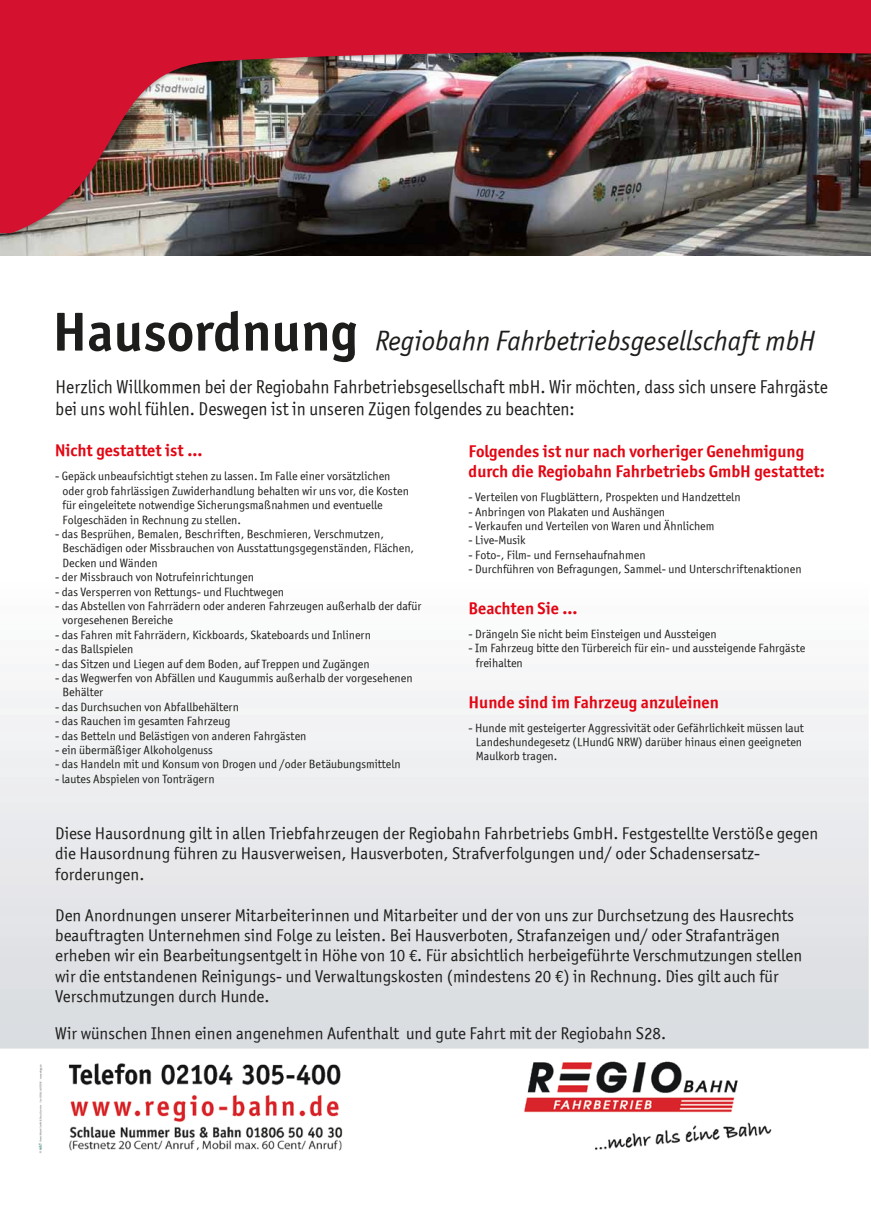
<style>
.page{position:relative;width:871px;height:1219px;background:#fff}
.page>*{position:absolute;margin:0;border:0;box-sizing:border-box;transform-origin:0 0}
.t1{font:italic 28px "Officina Sans ITCTT Book";color:#1d1d1b}
.t2{font:18.6px/22.3px "Officina Sans ITCTT Book";color:#1d1d1b;scale:.94 1}
.t3{font:17px/20.4px "Officina Sans ITCTT Book";color:#1d1d1b}
.t4{font:17px/20.4px "Officina Sans ITCTT Bold";color:#e30613}
.t5{font:12px/14.4px "Officina Sans ITCTT Book";color:#1d1d1b}
.s1{font-family:"Officina Sans ITCTT Bold";font-style:normal;font-size:55px}
</style>
<div class="page">
<img style="left:0;top:690px;width:869px;height:463px">
<img style="left:0;top:240px;width:870px;height:15px">
<img style="left:0;top:233px;width:870px;height:7px">
<img style="left:0;top:0;width:870px;height:233px">
<h1 class="t1" style="left:52px;top:325px;width:764px"><span class="s1">Hausordnung</span> Regiobahn Fahrbetriebsgesellschaft mbH</h1>
<h2 class="t2" style="left:56px;top:375px;width:822px">Herzlich Willkommen bei der Regiobahn Fahrbetriebsgesellschaft mbH. Wir möchten, dass sich unsere Fahrgäste bei uns wohl fühlen. Deswegen ist in unseren Zügen folgendes zu beachten:</h2>
<h3 class="t4" style="left:55px;top:440px;width:149px">Nicht gestattet ist ...</h3>
<p class="t5" style="left:63px;top:469px;width:348px;text-indent:-7px">- Gepäck unbeaufsichtigt stehen zu lassen. Im Falle einer vorsätzlichen oder grob fahrlässigen Zuwiderhandlung behalten wir uns vor, die Kosten für eingeleitete notwendige Sicherungsmaßnahmen und eventuelle Folgeschäden in Rechnung zu stellen.</p>
<p class="t5" style="left:63px;top:527px;width:353px;text-indent:-7px">- das Besprühen, Bemalen, Beschriften, Beschmieren, Verschmutzen,<br>Beschädigen oder Missbrauchen von Ausstattungsgegenständen, Flächen,<br>Decken und Wänden</p>
<p class="t5" style="left:55px;top:570px;width:200px">- der Missbrauch von Notrufeinrichtungen</p>
<p class="t5" style="left:55px;top:584px;width:230px">- das Versperren von Rettungs- und Fluchtwegen</p>
<p class="t5" style="left:63px;top:599px;width:360px;text-indent:-7px">- das Abstellen von Fahrrädern oder anderen Fahrzeugen außerhalb der dafür vorgesehenen Bereiche</p>
<p class="t5" style="left:55px;top:627px;width:317px">- das Fahren mit Fahrrädern, Kickboards, Skateboards und Inlinern</p>
<p class="t5" style="left:55px;top:642px;width:80px">- das Ballspielen</p>
<p class="t5" style="left:55px;top:656px;width:316px">- das Sitzen und Liegen auf dem Boden, auf Treppen und Zugängen</p>
<p class="t5" style="left:63px;top:671px;width:351px;text-indent:-7px">- das Wegwerfen von Abfällen und Kaugummis außerhalb der vorgesehenen<br>Behälter</p>
<p class="t5" style="left:55px;top:699px;width:185px">- das Durchsuchen von Abfallbehältern</p>
<p class="t5" style="left:55px;top:714px;width:177px">- das Rauchen im gesamten Fahrzeug</p>
<p class="t5" style="left:55px;top:728px;width:253px">- das Betteln und Belästigen von anderen Fahrgästen</p>
<p class="t5" style="left:55px;top:743px;width:159px">- ein übermäßiger Alkoholgenuss</p>
<p class="t5" style="left:55px;top:757px;width:347px">- das Handeln mit und Konsum von Drogen und /oder Betäubungsmitteln</p>
<p class="t5" style="left:55px;top:771px;width:161px">- lautes Abspielen von Tonträgern</p>
<h3 class="t4" style="left:468px;top:441px;width:358px">Folgendes ist nur nach vorheriger Genehmigung durch die Regiobahn Fahrbetriebs GmbH gestattet:</h3>
<p class="t5" style="left:468px;top:490px;width:273px">- Verteilen von Flugblättern, Prospekten und Handzetteln</p>
<p class="t5" style="left:468px;top:504px;width:198px">- Anbringen von Plakaten und Aushängen</p>
<p class="t5" style="left:468px;top:519px;width:247px">- Verkaufen und Verteilen von Waren und Ähnlichem</p>
<p class="t5" style="left:468px;top:533px;width:59px">- Live-Musik</p>
<p class="t5" style="left:468px;top:547px;width:178px">- Foto-, Film- und Fernsehaufnahmen</p>
<p class="t5" style="left:468px;top:562px;width:334px">- Durchführen von Befragungen, Sammel- und Unterschriftenaktionen</p>
<h3 class="t4" style="left:468px;top:598px;width:111px">Beachten Sie ...</h3>
<p class="t5" style="left:468px;top:627px;width:250px">- Drängeln Sie nicht beim Einsteigen und Aussteigen</p>
<p class="t5" style="left:476px;top:641px;width:331px;text-indent:-7px">- Im Fahrzeug bitte den Türbereich für ein- und aussteigende Fahrgäste freihalten</p>
<h3 class="t4" style="left:468px;top:691px;width:252px">Hunde sind im Fahrzeug anzuleinen</h3>
<p class="t5" style="left:476px;top:720px;width:329px;text-indent:-7px">- Hunde mit gesteigerter Aggressivität oder Gefährlichkeit müssen laut<br>Landeshundegesetz (LHundG NRW) darüber hinaus einen geeigneten<br>Maulkorb tragen.</p>
<h3 class="t3" style="left:55px;top:823px;width:764px">Diese Hausordnung gilt in allen Triebfahrzeugen der Regiobahn Fahrbetriebs GmbH. Festgestellte Verstöße gegen die Hausordnung führen zu Hausverweisen, Hausverboten, Strafverfolgungen und/ oder Schadensersatz&shy;forderungen.</h3>
<p class="t3" style="left:55px;top:904px;width:748px">Den Anordnungen unserer Mitarbeiterinnen und Mitarbeiter und der von uns zur Durchsetzung des Hausrechts beauftragten Unternehmen sind Folge zu leisten. Bei Hausverboten, Strafanzeigen und/ oder Strafanträgen erheben wir ein Bearbeitungsentgelt in Höhe von 10 €. Für absichtlich herbeigeführte Verschmutzungen stellen wir die entstandenen Reinigungs- und Verwaltungskosten (mindestens 20 €) in Rechnung. Dies gilt auch für Verschmutzungen durch Hunde.</p>
<h3 class="t3" style="left:55px;top:1023px;width:612px">Wir wünschen Ihnen einen angenehmen Aufenthalt und gute Fahrt mit der Regiobahn S28.</h3>
</div>
